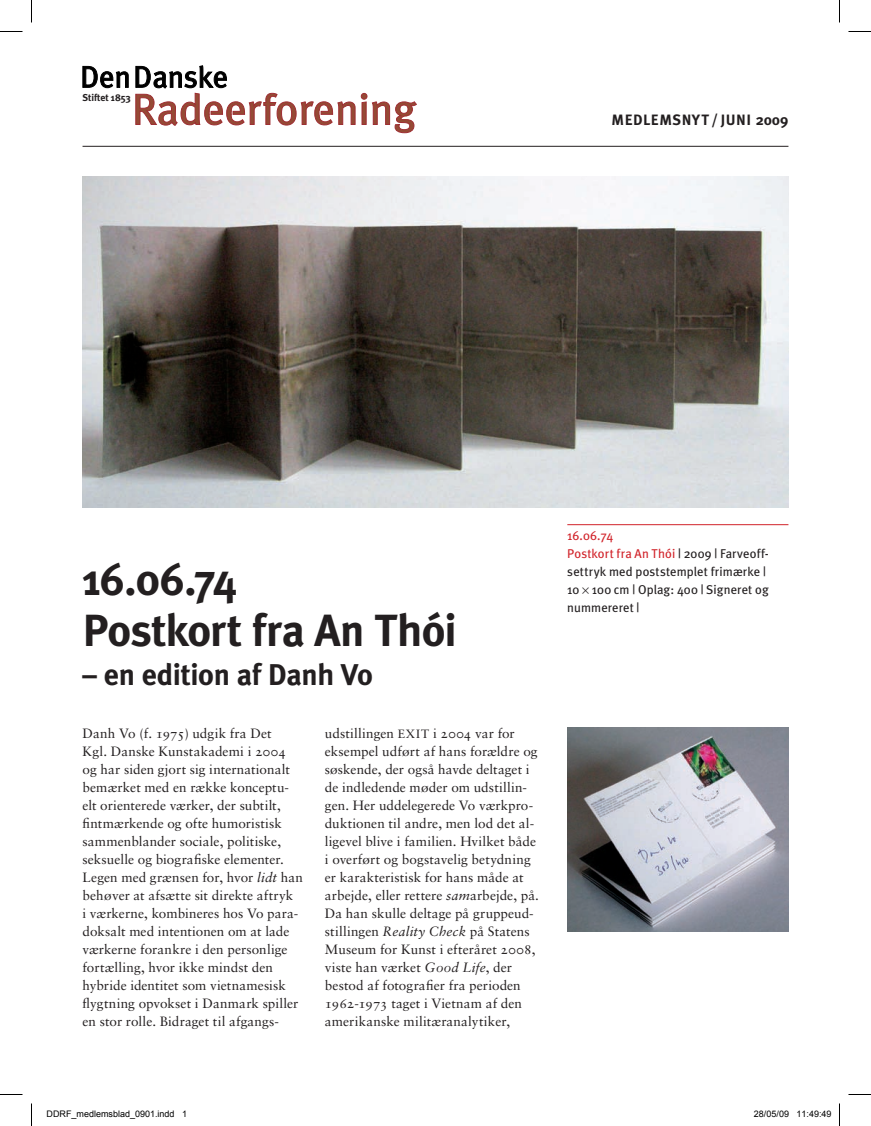
<style>
.page{position:relative;width:871px;height:1126px;background:#fff}
.page>*{position:absolute;margin:0;border:0;box-sizing:border-box;transform-origin:0 0}
.t1{font:700 45px/51px "Meta Plus";letter-spacing:-.015em;color:#231f20}
.t2{font:700 30px "Meta Plus";letter-spacing:-.015em;color:#231f20}
.t3{font:700 15px "Meta Plus";letter-spacing:.035em;color:#231f20}
.t4{font:13.5px/18px "Sabon Roman Os F";letter-spacing:.005em;color:#231f20}
.t5{font:12.75px/18px "Meta Plus";letter-spacing:.01em;color:#231f20}
.t6{font:700 9.9px "Meta Plus";letter-spacing:-.005em;color:#231f20}
.t7{font:9px "Arial";color:#000}
.s1{font-family:"Sabon Italic Os F"}
.s2{font-size:12px}
.s3{font-family:"Sabon";font-style:italic}
.s4{color:#d1232a}
</style>
<div class="page">
<hr style="left:83px;top:146px;width:705px;height:1px;background:#231f20">
<svg style="left:361px;top:93px;width:56px;height:40px"></svg>
<svg style="left:135px;top:66px;width:220px;height:60px"></svg>
<svg style="left:83px;top:66px;width:46px;height:22px"></svg>
<hr style="left:567px;top:524px;width:221px;height:1px;background:#d1232a">
<img style="left:567px;top:728px;width:221px;height:203px">
<img style="left:83px;top:176px;width:705px;height:332px">
<svg style="left:0;top:31px;width:22px;height:1px"></svg>
<svg style="left:848px;top:31px;width:23px;height:1px"></svg>
<svg style="left:0;top:1094px;width:22px;height:1px"></svg>
<svg style="left:848px;top:1094px;width:23px;height:1px"></svg>
<svg style="left:31px;top:0;width:1px;height:22px"></svg>
<svg style="left:31px;top:1103px;width:1px;height:23px"></svg>
<svg style="left:839px;top:0;width:1px;height:22px"></svg>
<svg style="left:839px;top:1103px;width:1px;height:23px"></svg>
<p class="t6" style="left:83px;top:92px;width:50px">Stiftet 1853</p>
<p class="t3" style="left:611px;top:111px;width:178px">MEDLEMSNYT / jun i 2009</p>
<h1 class="t1" style="left:83px;top:554px;width:376px">16.06.74<br>Postkort fra An Thói</h1>
<h2 class="t2" style="left:83px;top:658px;width:292px">– en edition af Danh Vo</h2>
<p class="t4" style="left:83px;top:724px;width:222px">Danh Vo (f. 1975) udgik fra Det<br>Kgl. Danske Kunstakademi i 2004 og har siden gjort sig internationalt bemærket med en række konceptu&shy;elt orienterede værker, der subtilt, fintmærkende og ofte humoristisk sammenblander sociale, politiske, seksuelle og biografiske elementer.<br>Legen med grænsen for, hvor <span class="s1">lidt</span> han behøver at afsætte sit direkte aftryk<br>i værkerne, kombineres hos Vo para&shy;doksalt med intentionen om at lade værkerne forankre i den personlige fortælling, hvor ikke mindst den hybride identitet som vietnamesisk flygtning opvokset i Danmark spiller en stor rolle. Bidraget til afgangs-</p>
<p class="t4" style="left:325px;top:724px;width:216px">udstillingen <span class="s2">EXIT</span> i 2004 var for eksempel udført af hans forældre og søskende, der også havde deltaget i de indledende møder om udstillin&shy;gen. Her uddelegerede Vo værkpro&shy;duktionen til andre, men lod det al&shy;ligevel blive i familien. Hvilket både i overført og bogstavelig betydning er karakteristisk for hans måde at arbejde, eller rettere <span class="s1">sam</span>arbejde, på.<br>Da han skulle deltage på gruppeud&shy;stillingen <span class="s3">Reality Check</span> på Statens Museum for Kunst i efteråret 2008, viste han værket <span class="s1">Good Life</span>, der bestod af fotografier fra perioden 1962-1973 taget i Vietnam af den amerikanske militæranalytiker,</p>
<p class="t5" style="left:567px;top:526px;width:203px"><span class="s4">16.06.74<br>Postkort fra An Thói</span> | 2009 | Farveoff&shy;settryk med poststemplet frimærke |<br>10 100 cm | Oplag: 400 | Signeret og nummereret |</p>
<p class="t7" style="left:46px;top:1108px;width:142px">DDRF_medlemsblad_0901.indd 1</p>
<p class="t7" style="left:754px;top:1108px;width:79px">28/05/09 11:49:49</p>
</div>
